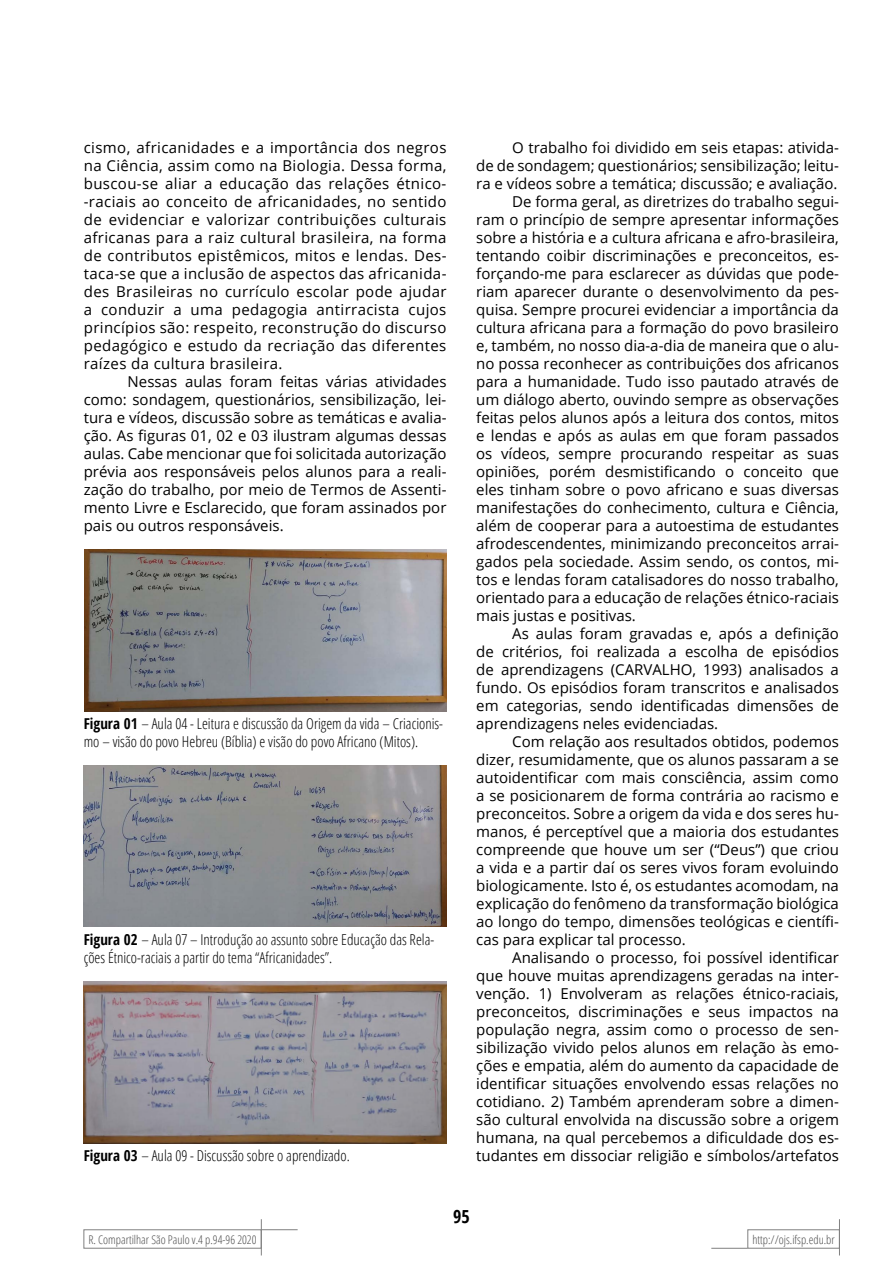
<style>
.page{position:relative;width:893px;height:1263px;background:#fff}
.page>*{position:absolute;margin:0;border:0;box-sizing:border-box;transform-origin:0 0}
.t1{font:700 condensed 18px "Open Sans";color:#000}
.t2{font:15px/18px "Open Sans";color:#000;text-align:justify}
.t3{font:300 condensed 15px/18px "Open Sans";color:#000}
.t4{font:300 condensed 12px "Open Sans";color:#4d4d4d}
.s1{font-weight:700}
</style>
<div class="page">
<img style="left:84px;top:549px;width:363px;height:162px">
<img style="left:84px;top:765px;width:362px;height:162px">
<img style="left:84px;top:981px;width:362px;height:162px">
<div style="left:747px;top:1229px;width:93px;height:19px;border:1px solid #808080"></div>
<hr style="left:839px;top:1219px;width:1px;height:36px;background:#808080">
<hr style="left:711px;top:1248px;width:37px;height:1px;background:#808080">
<div style="left:83px;top:1229px;width:179px;height:19px;border:1px solid #808080"></div>
<hr style="left:261px;top:1219px;width:1px;height:36px;background:#808080">
<hr style="left:261px;top:1229px;width:37px;height:1px;background:#808080">
<p class="t2" style="left:84px;top:138px;width:364px">cismo, africanidades e a importância dos negros na Ciência, assim como na Biologia. Dessa forma, buscou-se aliar a educação das relações étnico--raciais ao conceito de africanidades, no sentido de evidenciar e valorizar contribuições culturais africanas para a raiz cultural brasileira, na forma de contributos epistêmicos, mitos e lendas. Des&shy;taca-se que a inclusão de aspectos das africanida&shy;des Brasileiras no currículo escolar pode ajudar a conduzir a uma pedagogia antirracista cujos princípios são: respeito, reconstrução do discurso pedagógico e estudo da recriação das diferentes raízes da cultura brasileira.</p>
<p class="t2" style="left:84px;top:372px;width:364px;text-indent:44px">Nessas aulas foram feitas várias atividades como: sondagem, questionários, sensibilização, lei&shy;tura e vídeos, discussão sobre as temáticas e avalia&shy;ção. As figuras 01, 02 e 03 ilustram algumas dessas aulas. Cabe mencionar que foi solicitada autorização prévia aos responsáveis pelos alunos para a reali&shy;zação do trabalho, por meio de Termos de Assenti&shy;mento Livre e Esclarecido, que foram assinados por pais ou outros responsáveis.</p>
<p class="t3" style="left:84px;top:714px;width:361px"><span class="s1">Figura 01</span> – Aula 04 - Leitura e discussão da Origem da vida – Criacionis&shy;mo – visão do povo Hebreu (Bíblia) e visão do povo Africano (Mitos).</p>
<p class="t3" style="left:84px;top:930px;width:352px"><span class="s1">Figura 02</span> – Aula 07 – Introdução ao assunto sobre Educação das Rela&shy;ções Étnico-raciais a partir do tema “Africanidades”.</p>
<p class="t3" style="left:84px;top:1146px;width:268px"><span class="s1">Figura 03</span> – Aula 09 - Discussão sobre o aprendizado.</p>
<p class="t2" style="left:512px;top:138px;width:328px">O trabalho foi dividido em seis etapas: ativida-</p>
<p class="t2" style="left:476px;top:156px;width:364px">de de sondagem; questionários; sensibilização; leitu-</p>
<p class="t2" style="left:476px;top:174px;width:363px">ra e vídeos sobre a temática; discussão; e avaliação.</p>
<p class="t2" style="left:512px;top:192px;width:328px">De forma geral, as diretrizes do trabalho segui-</p>
<p class="t2" style="left:476px;top:210px;width:364px">ram o princípio de sempre apresentar informações</p>
<p class="t2" style="left:476px;top:228px;width:364px">sobre a história e a cultura africana e afro-brasileira,</p>
<p class="t2" style="left:476px;top:246px;width:364px">tentando coibir discriminações e preconceitos, es-</p>
<p class="t2" style="left:476px;top:264px;width:364px">forçando-me para esclarecer as dúvidas que pode-</p>
<p class="t2" style="left:476px;top:282px;width:364px">riam aparecer durante o desenvolvimento da pes-</p>
<p class="t2" style="left:476px;top:300px;width:364px">quisa. Sempre procurei evidenciar a importância da</p>
<p class="t2" style="left:476px;top:318px;width:364px">cultura africana para a formação do povo brasileiro</p>
<p class="t2" style="left:476px;top:336px;width:364px">e, também, no nosso dia-a-dia de maneira que o alu-</p>
<p class="t2" style="left:476px;top:354px;width:364px">no possa reconhecer as contribuições dos africanos</p>
<p class="t2" style="left:476px;top:372px;width:364px">para a humanidade. Tudo isso pautado através de</p>
<p class="t2" style="left:476px;top:390px;width:364px">um diálogo aberto, ouvindo sempre as observações</p>
<p class="t2" style="left:476px;top:408px;width:364px">feitas pelos alunos após a leitura dos contos, mitos</p>
<p class="t2" style="left:476px;top:426px;width:364px">e lendas e após as aulas em que foram passados</p>
<p class="t2" style="left:476px;top:444px;width:364px">os vídeos, sempre procurando respeitar as suas</p>
<p class="t2" style="left:476px;top:462px;width:364px">opiniões, porém desmistificando o conceito que</p>
<p class="t2" style="left:476px;top:480px;width:364px">eles tinham sobre o povo africano e suas diversas</p>
<p class="t2" style="left:476px;top:498px;width:364px">manifestações do conhecimento, cultura e Ciência,</p>
<p class="t2" style="left:476px;top:516px;width:364px">além de cooperar para a autoestima de estudantes</p>
<p class="t2" style="left:476px;top:534px;width:364px">afrodescendentes, minimizando preconceitos arrai-</p>
<p class="t2" style="left:476px;top:552px;width:364px">gados pela sociedade. Assim sendo, os contos, mi-</p>
<p class="t2" style="left:476px;top:570px;width:364px">tos e lendas foram catalisadores do nosso trabalho,</p>
<p class="t2" style="left:476px;top:588px;width:364px">orientado para a educação de relações étnico-raciais</p>
<p class="t2" style="left:476px;top:606px;width:161px">mais justas e positivas.</p>
<p class="t2" style="left:512px;top:624px;width:328px">As aulas foram gravadas e, após a definição</p>
<p class="t2" style="left:476px;top:642px;width:364px">de critérios, foi realizada a escolha de episódios</p>
<p class="t2" style="left:476px;top:660px;width:364px">de aprendizagens (CARVALHO, 1993) analisados a</p>
<p class="t2" style="left:476px;top:678px;width:364px">fundo. Os episódios foram transcritos e analisados</p>
<p class="t2" style="left:476px;top:696px;width:364px">em categorias, sendo identificadas dimensões de</p>
<p class="t2" style="left:476px;top:714px;width:243px">aprendizagens neles evidenciadas.</p>
<p class="t2" style="left:512px;top:732px;width:328px">Com relação aos resultados obtidos, podemos</p>
<p class="t2" style="left:476px;top:750px;width:364px">dizer, resumidamente, que os alunos passaram a se</p>
<p class="t2" style="left:476px;top:768px;width:364px">autoidentificar com mais consciência, assim como</p>
<p class="t2" style="left:476px;top:786px;width:364px">a se posicionarem de forma contrária ao racismo e</p>
<p class="t2" style="left:476px;top:804px;width:364px">preconceitos. Sobre a origem da vida e dos seres hu-</p>
<p class="t2" style="left:476px;top:822px;width:364px">manos, é perceptível que a maioria dos estudantes</p>
<p class="t2" style="left:476px;top:840px;width:364px">compreende que houve um ser (“Deus”) que criou</p>
<p class="t2" style="left:476px;top:858px;width:364px">a vida e a partir daí os seres vivos foram evoluindo</p>
<p class="t2" style="left:476px;top:876px;width:364px">biologicamente. Isto é, os estudantes acomodam, na</p>
<p class="t2" style="left:476px;top:894px;width:364px">explicação do fenômeno da transformação biológica</p>
<p class="t2" style="left:476px;top:912px;width:364px">ao longo do tempo, dimensões teológicas e científi-</p>
<p class="t2" style="left:476px;top:930px;width:211px">cas para explicar tal processo.</p>
<p class="t2" style="left:512px;top:948px;width:328px">Analisando o processo, foi possível identificar</p>
<p class="t2" style="left:476px;top:966px;width:364px">que houve muitas aprendizagens geradas na inter-</p>
<p class="t2" style="left:476px;top:984px;width:364px">venção. 1) Envolveram as relações étnico-raciais,</p>
<p class="t2" style="left:476px;top:1002px;width:364px">preconceitos, discriminações e seus impactos na</p>
<p class="t2" style="left:476px;top:1020px;width:364px">população negra, assim como o processo de sen-</p>
<p class="t2" style="left:476px;top:1038px;width:364px">sibilização vivido pelos alunos em relação às emo-</p>
<p class="t2" style="left:476px;top:1056px;width:364px">ções e empatia, além do aumento da capacidade de</p>
<p class="t2" style="left:476px;top:1074px;width:364px">identificar situações envolvendo essas relações no</p>
<p class="t2" style="left:476px;top:1092px;width:364px">cotidiano. 2) Também aprenderam sobre a dimen-</p>
<p class="t2" style="left:476px;top:1110px;width:364px">são cultural envolvida na discussão sobre a origem</p>
<p class="t2" style="left:476px;top:1128px;width:364px">humana, na qual percebemos a dificuldade dos es-</p>
<p class="t2" style="left:476px;top:1146px;width:364px">tudantes em dissociar religião e símbolos/artefatos</p>
<p class="t1" style="left:453px;top:1204px;width:18px">95</p>
<p class="t4" style="left:88px;top:1231px;width:170px">R. Compartilhar São Paulo v.4 p.94-96 2020</p>
<p class="t4" style="left:752px;top:1231px;width:84px">http://ojs.ifsp.edu.br</p>
</div>
